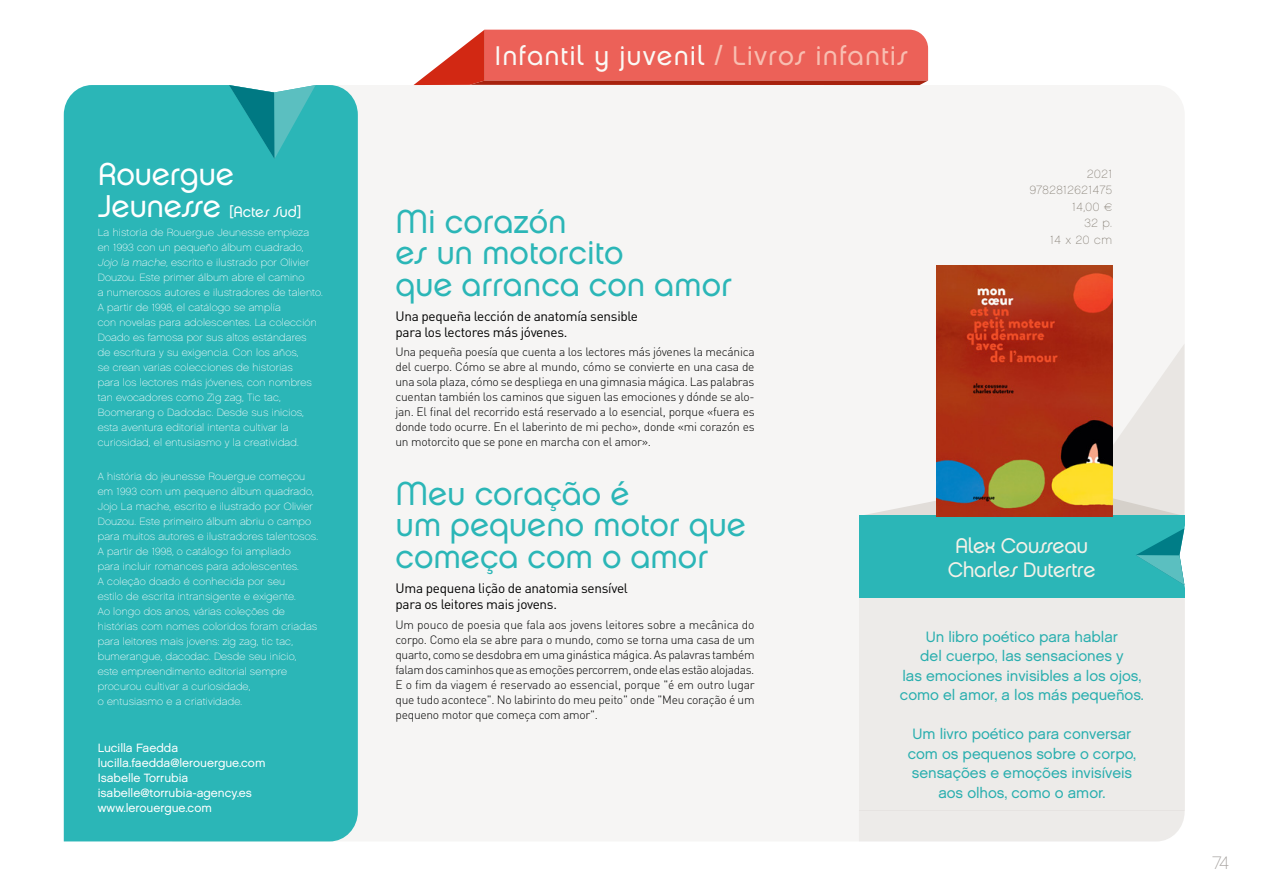
<style>
.page{position:relative;width:1263px;height:893px;background:#fff}
.page>*{position:absolute;margin:0;border:0;box-sizing:border-box;transform-origin:0 0}
.Titre{font:33px/31.5px "Chalet London Nineteen Seventy";color:#2bb6b7}
.TEXTE_BLOC_COULEUR{font:31.5px "Chalet London Nineteen Seventy";letter-spacing:-.01em;color:#fff}
.t1{font:27px "Chalet London Nineteen Seventy";letter-spacing:.04em;color:#faf9f5}
.Texte{font:21px "Chalet London Nineteen Seventy";letter-spacing:-.02em;color:#f3f1e8}
.t2{font:18px "Chalet Paris Nineteen Seventy";color:#a5a19e}
.t3{font:15px/19.5px "Chalet London Nineteen Sixty";color:#2bb6b7;text-align:center}
.TEXTE_BLOC_COULEUR-2{font:15px "Chalet London Nineteen Seventy";letter-spacing:-.01em;color:#fff}
.Texte_intro{font:13.5px/16.5px "DIN Pro";letter-spacing:-.02em;color:#000}
.Texte-2{font:300 12px/15px "DIN Pro";letter-spacing:-.02em;color:#000;text-align:justify}
.TEXTE_CONTACT_BLOC_C{font:12px "Chalet London Nineteen Sixty";color:#fff}
.INFO_TECHNIQUE_LIVRE{font:12px/16.5px "Chalet Paris Nineteen Sixty";letter-spacing:.055em;color:#867f75;text-align:right}
.TEXTE_BLOC_COULEUR-3{font:10.5px/15px "Chalet Paris Nineteen Sixty";letter-spacing:.02em;color:#fff}
.s1{font-size:31.5px}
.s2{font-style:italic}
.s3{color:#f8beb1}
</style>
<div class="page">
<svg style="left:414px;top:30px;width:514px;height:55px;background:#e6645a"></svg>
<div style="left:358px;top:85px;width:827px;height:756px;background:#f6f5f4"></div>
<div style="left:64px;top:85px;width:294px;height:756px;background:#2bb6b7"></div>
<svg style="left:223px;top:85px;width:98px;height:74px;background:#34aeb1"></svg>
<div style="left:859px;top:516px;width:325px;height:82px;background:#2bb6b7"></div>
<svg style="left:859px;top:343px;width:326px;height:253px"></svg>
<img style="left:936px;top:265px;width:176px;height:251px">
<div style="left:859px;top:598px;width:326px;height:212px;background:#edebe9"></div>
<div style="left:859px;top:810px;width:325px;height:31px;background:#edebe9"></div>
<p class="TEXTE_BLOC_COULEUR" style="left:98px;top:155px;width:138px">Rouergue</p>
<p class="TEXTE_BLOC_COULEUR-2" style="left:98px;top:202px;width:205px"><span class="s1">Jeunesse</span> [Actes Sud]</p>
<p class="TEXTE_BLOC_COULEUR-3" style="left:98px;top:225px;width:227px">La historia de Rouergue Jeunesse empieza en 1993 con un pequeño álbum cuadrado, <span class="s2">Jojolamache,</span> escrito e ilustrado por Olivier Douzou. Este primer álbum abre el camino<br>a numerosos autores e ilustradores de talento.<br>A partir de 1998, el catálogo se amplía<br>con novelas para adolescentes. La colección Doado es famosa por sus altos estándares<br>de escritura y su exigencia. Con los años,<br>se crean varias colecciones de historias<br>para los lectores más jóvenes, con nombres tan evocadores como Zig zag, Tic tac, Boomerang o Dadodac. Desde sus inicios, esta aventura editorial intenta cultivar la curiosidad, el entusiasmo y la creatividad.</p>
<p class="TEXTE_BLOC_COULEUR-3" style="left:98px;top:469px;width:222px">A história do jeunesse Rouergue começou em 1993 com um pequeno álbum quadrado, Jojo La mache, escrito e ilustrado por Olivier Douzou. Este primeiro álbum abriu o campo para muitos autores e ilustradores talentosos.<br>A partir de 1998, o catálogo foi ampliado<br>para incluir romances para adolescentes.<br>A coleção doado é conhecida por seu<br>estilo de escrita intransigente e exigente.<br>Ao longo dos anos, várias coleções de histórias com nomes coloridos foram criadas para leitores mais jovens: zig zag, tic tac, bumerangue, dacodac. Desde seu início, este empreendimento editorial sempre procurou cultivar a curiosidade,<br>o entusiasmo e a criatividade.</p>
<p class="TEXTE_CONTACT_BLOC_C" style="left:98px;top:740px;width:82px">Lucilla Faedda</p>
<p class="TEXTE_CONTACT_BLOC_C" style="left:98px;top:755px;width:169px">lucilla.faedda@lerouergue.com</p>
<p class="TEXTE_CONTACT_BLOC_C" style="left:98px;top:770px;width:92px">Isabelle Torrubia</p>
<p class="TEXTE_CONTACT_BLOC_C" style="left:98px;top:785px;width:156px">isabelle@torrubia-agency.es</p>
<p class="TEXTE_CONTACT_BLOC_C" style="left:98px;top:800px;width:116px">www.lerouergue.com</p>
<h3 class="t1" style="left:494px;top:39px;width:415px">Infantil y juvenil <span class="s3">/ Livros infantis</span></h3>
<p class="Titre" style="left:395px;top:205px;width:338px">Mi corazón<br>es un motorcito<br>que arranca con amor</p>
<p class="Texte_intro" style="left:395px;top:307px;width:244px">Una pequeña lección de anatomía sensible para los lectores más jóvenes.</p>
<p class="Texte-2" style="left:395px;top:344px;width:361px">Una pequeña poesía que cuenta a los lectores más jóvenes la mecánica del cuerpo. Cómo se abre al mundo, cómo se convierte en una casa de una sola plaza, cómo se despliega en una gimnasia mágica. Las palabras cuentan también los caminos que siguen las emociones y dónde se alo&shy;jan. El final del recorrido está reservado a lo esencial, porque «fuera es donde todo ocurre. En el laberinto de mi pecho», donde «mi corazón es un motorcito que se pone en marcha con el amor».</p>
<p class="Titre" style="left:395px;top:477px;width:352px">Meu coração é<br>um pequeno motor que começa com o amor</p>
<p class="Texte_intro" style="left:395px;top:579px;width:234px">Uma pequena lição de anatomia sensível para os leitores mais jovens.</p>
<p class="Texte-2" style="left:395px;top:616px;width:361px">Um pouco de poesia que fala aos jovens leitores sobre a mecânica do corpo. Como ela se abre para o mundo, como se torna uma casa de um quarto, como se desdobra em uma ginástica mágica. As palavras também falam dos caminhos que as emoções percorrem, onde elas estão alojadas.<br>E o fim da viagem é reservado ao essencial, porque "é em outro lugar que tudo acontece". No labirinto do meu peito" onde "Meu coração é um pequeno motor que começa com amor".</p>
<p class="INFO_TECHNIQUE_LIVRE" style="left:1030px;top:166px;width:84px">2021<br>9782812621475<br>14,00 €<br>32 p.<br>14 x 20 cm</p>
<p class="Texte" style="left:955px;top:533px;width:135px">Alex Cousseau</p>
<p class="Texte" style="left:948px;top:557px;width:149px">Charles Dutertre</p>
<h3 class="t3" style="left:900px;top:626px;width:245px">Un libro poético para hablar<br>del cuerpo, las sensaciones y<br>las emociones invisibles a los ojos, como el amor, a los más pequeños.</h3>
<h3 class="t3" style="left:908px;top:724px;width:230px">Um livro poético para conversar com os pequenos sobre o corpo, sensações e emoções invisíveis aos olhos, como o amor.</h3>
<h3 class="t2" style="left:1212px;top:852px;width:18px">74</h3>
</div>
